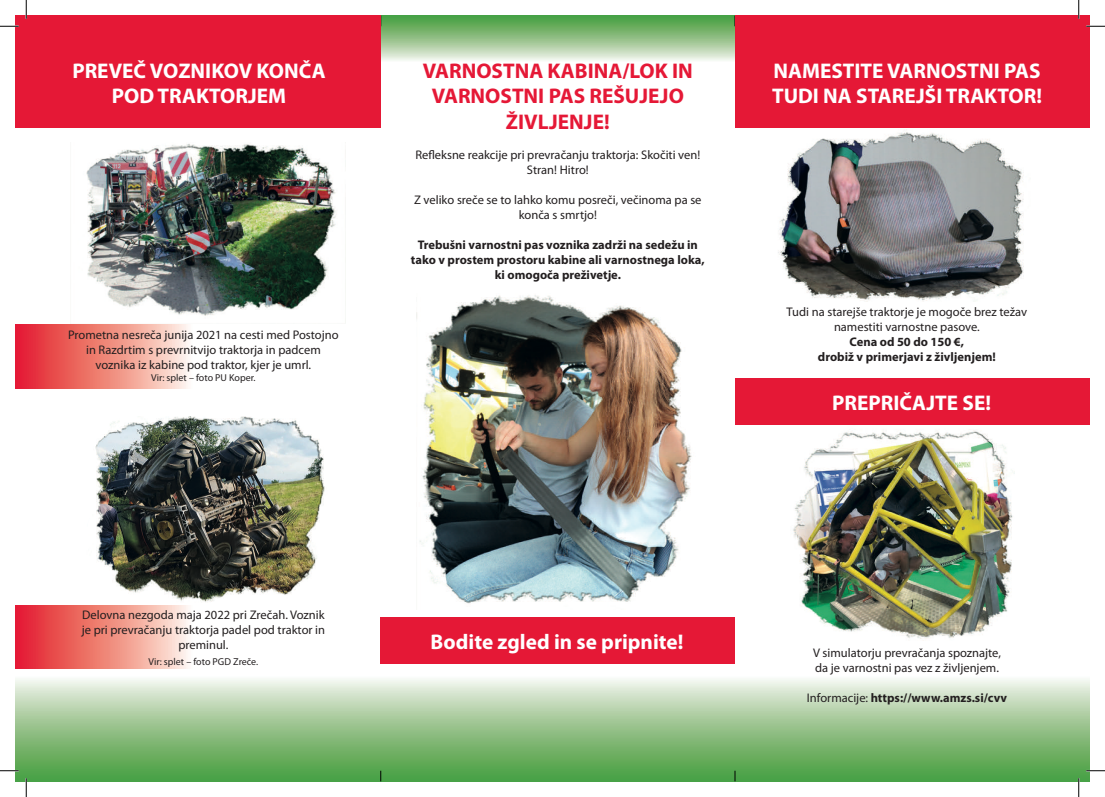
<style>
.page{position:relative;width:1105px;height:797px;background:#fff}
.page>*{position:absolute;margin:0;border:0;box-sizing:border-box;transform-origin:0 0}
.t1{font:700 21.25px/25.5px "Myriad Pro";color:#fff;text-align:center}
.t2{font:700 21.25px/25.5px "Myriad Pro";color:#e51836;text-align:center}
.t3{font:12.5px/15px "Myriad Pro";color:#231f20;text-align:center}
.t4{font:700 12.5px/15px "Myriad Pro";color:#231f20;text-align:center}
.t5{font:10px "Myriad Pro";color:#231f20}
.s1{font-weight:400}
</style>
<div class="page">
<div style="left:16px;top:16px;width:1073px;height:46px;background:linear-gradient(to bottom,#3f9734,#eef1e7)"></div>
<svg style="left:16px;top:679px;width:1073px;height:102px;background:#97c48e"></svg>
<img style="left:86px;top:144px;width:260px;height:179px">
<img style="left:95px;top:416px;width:230px;height:186px">
<img style="left:416px;top:295px;width:276px;height:309px">
<img style="left:778px;top:132px;width:246px;height:169px">
<img style="left:790px;top:424px;width:224px;height:217px">
<div style="left:16px;top:16px;width:365px;height:112px;background:#e51836"></div>
<div style="left:735px;top:16px;width:354px;height:112px;background:#e51836"></div>
<div style="left:381px;top:617px;width:354px;height:47px;background:#e51836"></div>
<div style="left:735px;top:378px;width:354px;height:46px;background:#e51836"></div>
<svg style="left:16px;top:325px;width:172px;height:63px;background:#ef837d"></svg>
<svg style="left:16px;top:605px;width:172px;height:63px;background:#ef837d"></svg>
<svg style="left:0;top:25px;width:19px;height:2px"></svg>
<svg style="left:1086px;top:25px;width:19px;height:2px"></svg>
<svg style="left:0;top:770px;width:19px;height:1px"></svg>
<svg style="left:1086px;top:770px;width:19px;height:1px"></svg>
<svg style="left:25px;top:0;width:2px;height:19px"></svg>
<svg style="left:25px;top:778px;width:2px;height:19px"></svg>
<svg style="left:1078px;top:0;width:1px;height:19px"></svg>
<svg style="left:1078px;top:778px;width:1px;height:19px"></svg>
<h1 class="t1" style="left:72px;top:58px;width:255px">PREVEČ VOZNIKOV KONČA<br>POD TRAKTORJEM</h1>
<h1 class="t1" style="left:772px;top:58px;width:271px;text-align:left">NAMESTITE VARNOSTNI PAS<br>TUDI NA STAREJŠI TRAKTOR!</h1>
<h1 class="t2" style="left:423px;top:58px;width:271px">VARNOSTNA KABINA/LOK IN<br>VARNOSTNI PAS REŠUJEJO<br>ŽIVLJENJE!</h1>
<p class="t3" style="left:415px;top:147px;width:286px">Refleksne reakcije pri prevračanju traktorja: Skočiti ven!<br>Stran! Hitro!</p>
<p class="t3" style="left:414px;top:192px;width:289px">Z veliko sreče se to lahko komu posreči, večinoma pa se konča s smrtjo!</p>
<p class="t4" style="left:411px;top:237px;width:295px">Trebušni varnostni pas voznika zadrži na sedežu in tako v prostem prostoru kabine ali varnostnega loka, ki omogoča preživetje.</p>
<p class="t3" style="left:68px;top:327px;width:272px">Prometna nesreča junija 2021 na cesti med Postojno in Razdrtim s prevrnitvijo traktorja in padcem voznika iz kabine pod traktor, kjer je umrl.</p>
<p class="t5" style="left:151px;top:372px;width:106px">Vir: splet – foto PU Koper.</p>
<p class="t3" style="left:82px;top:607px;width:245px">Delovna nezgoda maja 2022 pri Zrečah. Voznik je pri prevračanju traktorja padel pod traktor in preminul.</p>
<p class="t5" style="left:149px;top:656px;width:111px">Vir: splet – foto PGD Zreče.</p>
<h1 class="t1" style="left:431px;top:629px;width:254px">Bodite zgled in se pripnite!</h1>
<p class="t3" style="left:787px;top:304px;width:242px">Tudi na starejše traktorje je mogoče brez težav namestiti varnostne pasove.</p>
<p class="t4" style="left:818px;top:334px;width:179px">Cena od 50 do 150 €,<br>drobiž v primerjavi z življenjem!</p>
<h1 class="t1" style="left:832px;top:390px;width:160px">PREPRIČAJTE SE!</h1>
<p class="t3" style="left:813px;top:645px;width:189px;text-align:left">V simulatorju prevračanja spoznajte, da je varnostni pas vez z življenjem.</p>
<p class="t4" style="left:807px;top:690px;width:202px"><span class="s1">Informacije:</span> https://www.amzs.si/cvv</p>
</div>
